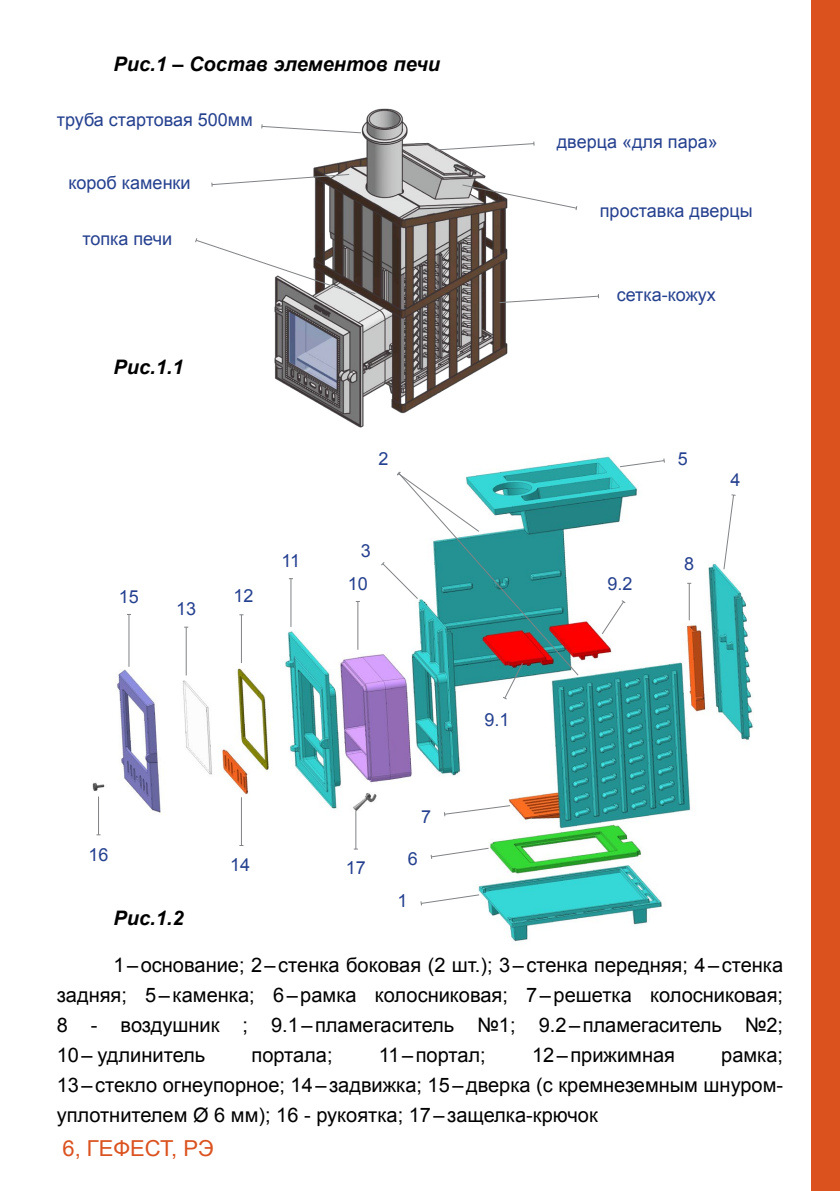
<style>
.page{position:relative;width:840px;height:1191px;background:#fff}
.page>*{position:absolute;margin:0;border:0;box-sizing:border-box;transform-origin:0 0}
.t1{font:22px "Arial";color:#db521f}
.t2{font:20px/30px "Arial";color:#000;text-align:justify}
.t3{font:italic 700 20px "Arial";color:#000}
.t4{font:18px/32.8px "Arial";color:#25408f;text-align:right}
</style>
<div class="page">
<div style="left:811px;top:0;width:28px;height:1191px;background:#db521f"></div>
<img style="left:92px;top:455px;width:661px;height:487px">
<svg style="left:618px;top:458px;width:46px;height:10px"></svg>
<svg style="left:600px;top:599px;width:26px;height:36px"></svg>
<svg style="left:722px;top:494px;width:13px;height:76px"></svg>
<hr style="left:688px;top:583px;width:1px;height:37px;background:#808285">
<svg style="left:443px;top:804px;width:68px;height:12px"></svg>
<svg style="left:430px;top:847px;width:59px;height:13px"></svg>
<svg style="left:420px;top:893px;width:60px;height:12px"></svg>
<svg style="left:380px;top:470px;width:199px;height:230px"></svg>
<hr style="left:357px;top:601px;width:1px;height:48px;background:#808285">
<hr style="left:290px;top:578px;width:1px;height:49px;background:#808285">
<hr style="left:241px;top:615px;width:1px;height:48px;background:#808285">
<hr style="left:241px;top:797px;width:1px;height:48px;background:#808285">
<hr style="left:355px;top:810px;width:1px;height:39px;background:#808285">
<hr style="left:186px;top:627px;width:1px;height:48px;background:#808285">
<hr style="left:128px;top:614px;width:1px;height:53px;background:#808285">
<hr style="left:98px;top:796px;width:1px;height:39px;background:#808285">
<img style="left:274px;top:108px;width:234px;height:320px">
<svg style="left:261px;top:124px;width:101px;height:10px"></svg>
<svg style="left:211px;top:173px;width:139px;height:14px"></svg>
<svg style="left:433px;top:142px;width:101px;height:9px"></svg>
<svg style="left:461px;top:184px;width:116px;height:27px"></svg>
<svg style="left:498px;top:294px;width:101px;height:9px"></svg>
<svg style="left:195px;top:237px;width:161px;height:58px"></svg>
<p class="t3" style="left:113px;top:51px;width:328px">Рис.1 – Состав элементов печи</p>
<p class="t4" style="left:57px;top:104px;width:197px">труба стартовая 500мм</p>
<p class="t4" style="left:68px;top:166px;width:123px">короб каменки</p>
<p class="t4" style="left:82px;top:222px;width:91px">топка печи</p>
<p class="t3" style="left:113px;top:353px;width:72px">Рис.1.1</p>
<p class="t4" style="left:119px;top:580px;width:22px">15</p>
<p class="t4" style="left:176px;top:593px;width:22px">13</p>
<p class="t4" style="left:233px;top:579px;width:22px">12</p>
<p class="t4" style="left:281px;top:544px;width:20px">11</p>
<p class="t4" style="left:378px;top:442px;width:12px">2</p>
<p class="t4" style="left:347px;top:534px;width:24px">3<br>10</p>
<p class="t4" style="left:88px;top:838px;width:22px">16</p>
<p class="t3" style="left:113px;top:904px;width:72px">Рис.1.2</p>
<p class="t4" style="left:230px;top:848px;width:22px">14</p>
<p class="t4" style="left:345px;top:851px;width:22px">17</p>
<p class="t4" style="left:421px;top:800px;width:12px">7</p>
<p class="t4" style="left:407px;top:843px;width:12px">6</p>
<p class="t4" style="left:397px;top:884px;width:12px">1</p>
<p class="t4" style="left:556px;top:126px;width:162px">дверца «для пара»</p>
<p class="t4" style="left:599px;top:195px;width:154px">проставка дверцы</p>
<p class="t4" style="left:616px;top:278px;width:101px">сетка-кожух</p>
<p class="t4" style="left:484px;top:703px;width:27px">9.1</p>
<p class="t4" style="left:607px;top:567px;width:27px">9.2</p>
<p class="t4" style="left:677px;top:442px;width:12px">5</p>
<p class="t4" style="left:683px;top:548px;width:12px">8</p>
<p class="t4" style="left:730px;top:463px;width:12px">4</p>
<p class="t2" style="left:57px;top:949px;width:727px;text-indent:57px">1–основание; 2–стенка боковая (2 шт.); 3–стенка передняя; 4–стенка задняя; 5–каменка; 6–рамка колосниковая; 7–решетка колосниковая; 8 - воздушник ; 9.1–пламегаситель №1; 9.2–пламегаситель №2; 10– удлинитель</p>
<p class="t2" style="left:251px;top:1039px;width:83px">портала;</p>
<p class="t2" style="left:378px;top:1039px;width:108px">11–портал;</p>
<p class="t2" style="left:531px;top:1039px;width:144px">12–прижимная</p>
<p class="t2" style="left:57px;top:1039px;width:727px;text-indent:664px">рамка; 13–стекло огнеупорное; 14–задвижка; 15–дверка (с кремнеземным шнуром&shy;уплотнителем Ø 6 мм); 16 - рукоятка; 17–защелка-крючок</p>
<p class="t1" style="left:62px;top:1133px;width:153px">6, ГЕФЕСТ, РЭ</p>
</div>
